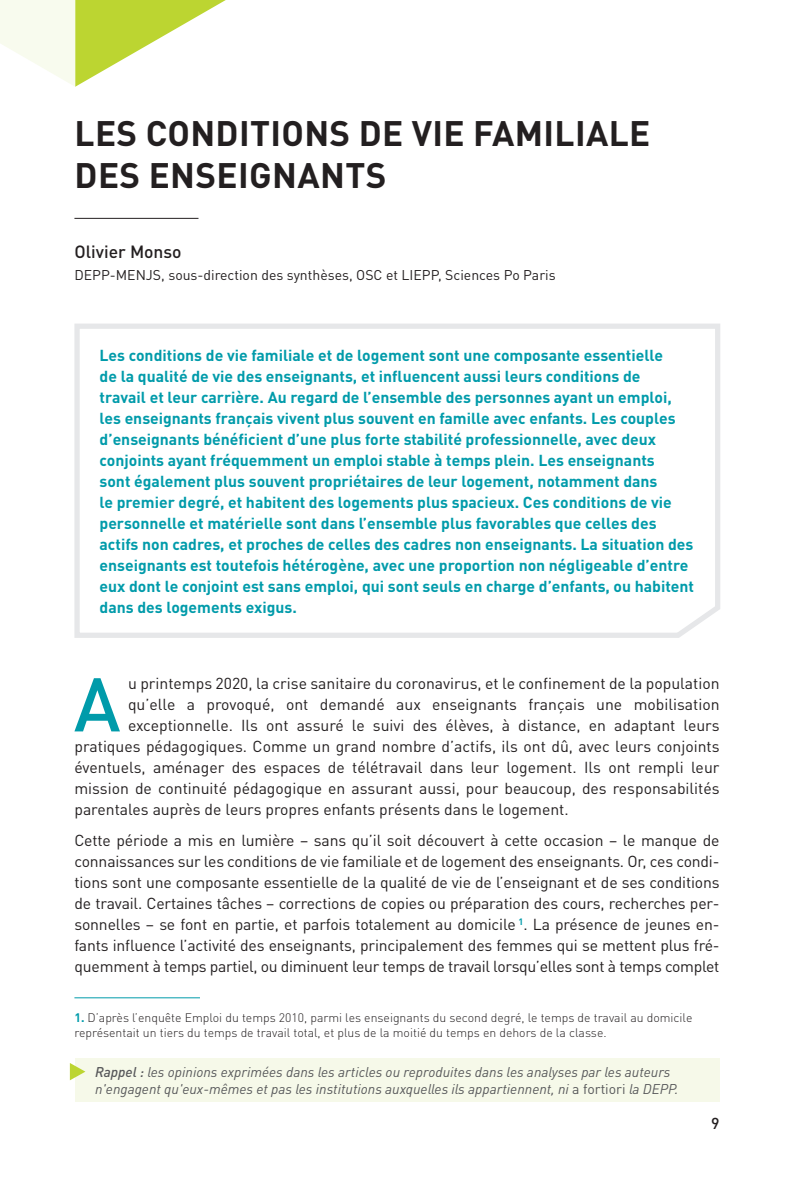
<style>
.page{position:relative;width:794px;height:1191px;background:#fff}
.page>*{position:absolute;margin:0;border:0;box-sizing:border-box;transform-origin:0 0}
.Courant{font:500 74.73px "DINOT";color:#009baa}
.Niveau_0{font:700 35px/42px "DINOT";letter-spacing:.01em;color:#231f20}
.Auteur_num_1_nom{font:500 17.5px "DINOT";color:#231f20}
.Courant-2{font:15.75px/21px "DINOT";color:#231f20;text-align:justify}
.Chapô{font:700 15.75px/21px "DINOT";color:#009baa}
.t1{font:500 15.75px "DINOT";color:#231f20}
.Niveau_2{font:italic 14px/16.8px "DINOT";color:#57585a}
.Auteur__pro{font:14px "DINOT";color:#231f20}
.Texte{font:300 12.25px/14.7px "DINOT";color:#231f20}
.s1{font-weight:700;color:#009baa}
.s2{font-weight:500}
.s3{font-style:normal}
</style>
<div class="page">
<svg style="left:74px;top:323px;width:646px;height:315px"></svg>
<hr style="left:74px;top:997px;width:126px;height:1px;background:#009baa">
<hr style="left:74px;top:218px;width:124px;height:1px;background:#231f20">
<div style="left:75px;top:1058px;width:644px;height:43px;background:#f6f9e9"></div>
<svg style="left:70px;top:1063px;width:15px;height:17px"></svg>
<svg style="left:0;top:0;width:226px;height:87px"></svg>
<p class="Niveau_0" style="left:75px;top:111px;width:577px">LES CONDITIONS DE VIE FAMILIALE<br>DES ENSEIGNANTS</p>
<p class="Auteur_num_1_nom" style="left:74px;top:241px;width:109px">Olivier Monso</p>
<p class="Auteur__pro" style="left:74px;top:266px;width:483px">DEPP-MENJS, sous-direction des synthèses, OSC et LIEPP, Sciences Po Paris</p>
<p class="Chapô" style="left:100px;top:344px;width:596px">Les conditions de vie familiale et de logement sont une composante essentielle<br>de la qualité de vie des enseignants, et influencent aussi leurs conditions de<br>travail et leur carrière. Au regard de l’ensemble des personnes ayant un emploi, les enseignants français vivent plus souvent en famille avec enfants. Les couples d’enseignants bénéficient d’une plus forte stabilité professionnelle, avec deux conjoints ayant fréquemment un emploi stable à temps plein. Les enseignants<br>sont également plus souvent propriétaires de leur logement, notamment dans<br>le premier degré, et habitent des logements plus spacieux. Ces conditions de vie personnelle et matérielle sont dans l’ensemble plus favorables que celles des actifs non cadres, et proches de celles des cadres non enseignants. La situation des enseignants est toutefois hétérogène, avec une proportion non négligeable d’entre eux dont le conjoint est sans emploi, qui sont seuls en charge d’enfants, ou habitent dans des logements exigus.</p>
<p class="Courant" style="left:74px;top:656px;width:48px">A</p>
<p class="Courant-2" style="left:128px;top:673px;width:593px">u printemps 2020, la crise sanitaire du coronavirus, et le confinement de la population</p>
<p class="Courant-2" style="left:128px;top:694px;width:593px">qu’elle a provoqué, ont demandé aux enseignants français une mobilisation</p>
<p class="Courant-2" style="left:128px;top:715px;width:593px">exceptionnelle. Ils ont assuré le suivi des élèves, à distance, en adaptant leurs</p>
<p class="Courant-2" style="left:74px;top:736px;width:646px">pratiques pédagogiques. Comme un grand nombre d’actifs, ils ont dû, avec leurs conjoints</p>
<p class="Courant-2" style="left:74px;top:757px;width:646px">éventuels, aménager des espaces de télétravail dans leur logement. Ils ont rempli leur</p>
<p class="Courant-2" style="left:74px;top:778px;width:646px">mission de continuité pédagogique en assurant aussi, pour beaucoup, des responsabilités</p>
<p class="Courant-2" style="left:74px;top:799px;width:496px">parentales auprès de leurs propres enfants présents dans le logement.</p>
<p class="Courant-2" style="left:74px;top:830px;width:646px">Cette période a mis en lumière – sans qu’il soit découvert à cette occasion – le manque de connaissances sur les conditions de vie familiale et de logement des enseignants. Or, ces condi&shy;tions sont une composante essentielle de la qualité de vie de l’enseignant et de ses conditions de travail. Certaines tâches − corrections de copies ou préparation des cours, recherches per&shy;sonnelles − se font en partie, et parfois totalement au domicile <sup>1</sup>. La présence de jeunes en&shy;fants influence l’activité des enseignants, principalement des femmes qui se mettent plus fré&shy;quemment à temps partiel, ou diminuent leur temps de travail lorsqu’elles sont à temps complet</p>
<p class="Texte" style="left:74px;top:1010px;width:619px"><span class="s1">1.</span> D’après l’enquête Emploi du temps 2010, parmi les enseignants du second degré, le temps de travail au domicile représentait un tiers du temps de travail total, et plus de la moitié du temps en dehors de la classe.</p>
<p class="Niveau_2" style="left:95px;top:1063px;width:585px"><span class="s2">Rappel :</span> les opinions exprimées dans les articles ou reproduites dans les analyses par les auteurs n'engagent qu'eux-mêmes et pas les institutions auxquelles ils appartiennent, ni <span class="s3">a fortiori</span> la DEPP.</p>
<p class="t1" style="left:711px;top:1112px;width:10px">9</p>
</div>
